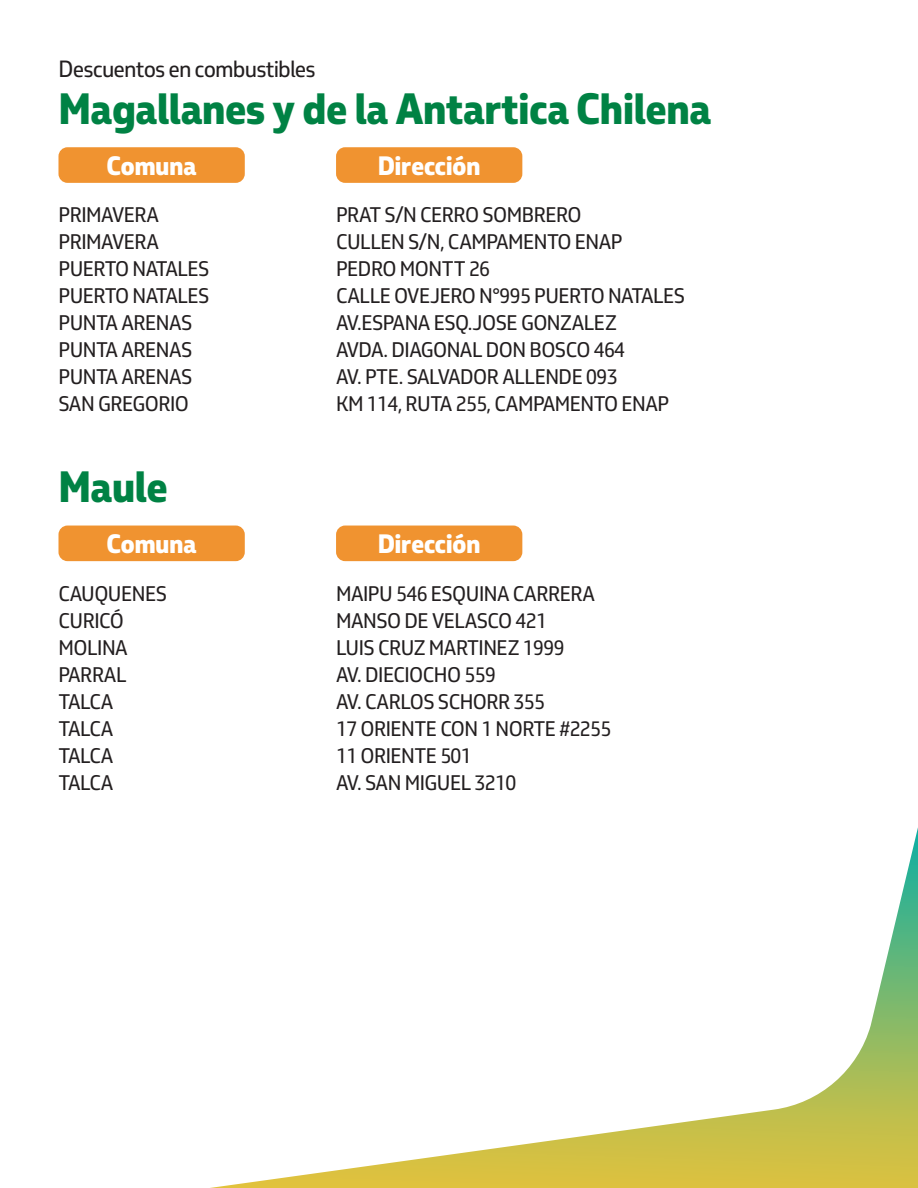
<style>
.page{position:relative;width:918px;height:1188px;background:#fff}
.page>*{position:absolute;margin:0;border:0;box-sizing:border-box;transform-origin:0 0}
.t1{font:800 42px "Petrobras Sans";letter-spacing:-.025em;color:#008244}
.t2{font:800 25.5px "Petrobras Sans";letter-spacing:-.025em;color:#fff}
.t3{font:22.5px "Petrobras Sans";letter-spacing:-.04em;color:#231f20}
.t4{font:20.25px/27px "Petrobras Sans";letter-spacing:-.025em;color:#231f20}
</style>
<div class="page">
<svg style="left:210px;top:827px;width:708px;height:361px"></svg>
<div style="left:58px;top:147px;width:187px;height:36px;background:#f09330;border-radius:9px"></div>
<div style="left:336px;top:147px;width:186px;height:36px;background:#f09330;border-radius:9px"></div>
<div style="left:58px;top:526px;width:187px;height:35px;background:#f09330;border-radius:9px"></div>
<div style="left:336px;top:526px;width:186px;height:35px;background:#f09330;border-radius:9px"></div>
<p class="t3" style="left:58px;top:55px;width:259px">Descuentos en combustibles</p>
<h1 class="t1" style="left:58px;top:80px;width:655px">Magallanes y de la Antartica Chilena</h1>
<p class="t2" style="left:107px;top:148px;width:92px">Comuna</p>
<p class="t2" style="left:378px;top:148px;width:104px">Dirección</p>
<p class="t4" style="left:336px;top:201px;width:351px">PRAT S/N CERRO SOMBRERO<br>CULLEN S/N, CAMPAMENTO ENAP<br>PEDRO MONTT 26<br>CALLE OVEJERO N°995 PUERTO NATALES<br>AV.ESPANA ESQ.JOSE GONZALEZ<br>AVDA. DIAGONAL DON BOSCO 464<br>AV. PTE. SALVADOR ALLENDE 093<br>KM 114, RUTA 255, CAMPAMENTO ENAP</p>
<p class="t4" style="left:58px;top:201px;width:153px">PRIMAVERA<br>PRIMAVERA<br>PUERTO NATALES<br>PUERTO NATALES<br>PUNTA ARENAS<br>PUNTA ARENAS<br>PUNTA ARENAS<br>SAN GREGORIO</p>
<h1 class="t1" style="left:58px;top:458px;width:111px">Maule</h1>
<p class="t2" style="left:107px;top:526px;width:92px">Comuna</p>
<p class="t2" style="left:378px;top:526px;width:104px">Dirección</p>
<p class="t4" style="left:336px;top:580px;width:277px">MAIPU 546 ESQUINA CARRERA<br>MANSO DE VELASCO 421<br>LUIS CRUZ MARTINEZ 1999<br>AV. DIECIOCHO 559<br>AV. CARLOS SCHORR 355<br>17 ORIENTE CON 1 NORTE #2255<br>11 ORIENTE 501<br>AV. SAN MIGUEL 3210</p>
<p class="t4" style="left:59px;top:580px;width:110px">CAUQUENES<br>CURICÓ<br>MOLINA<br>PARRAL<br>TALCA<br>TALCA<br>TALCA<br>TALCA</p>
</div>
